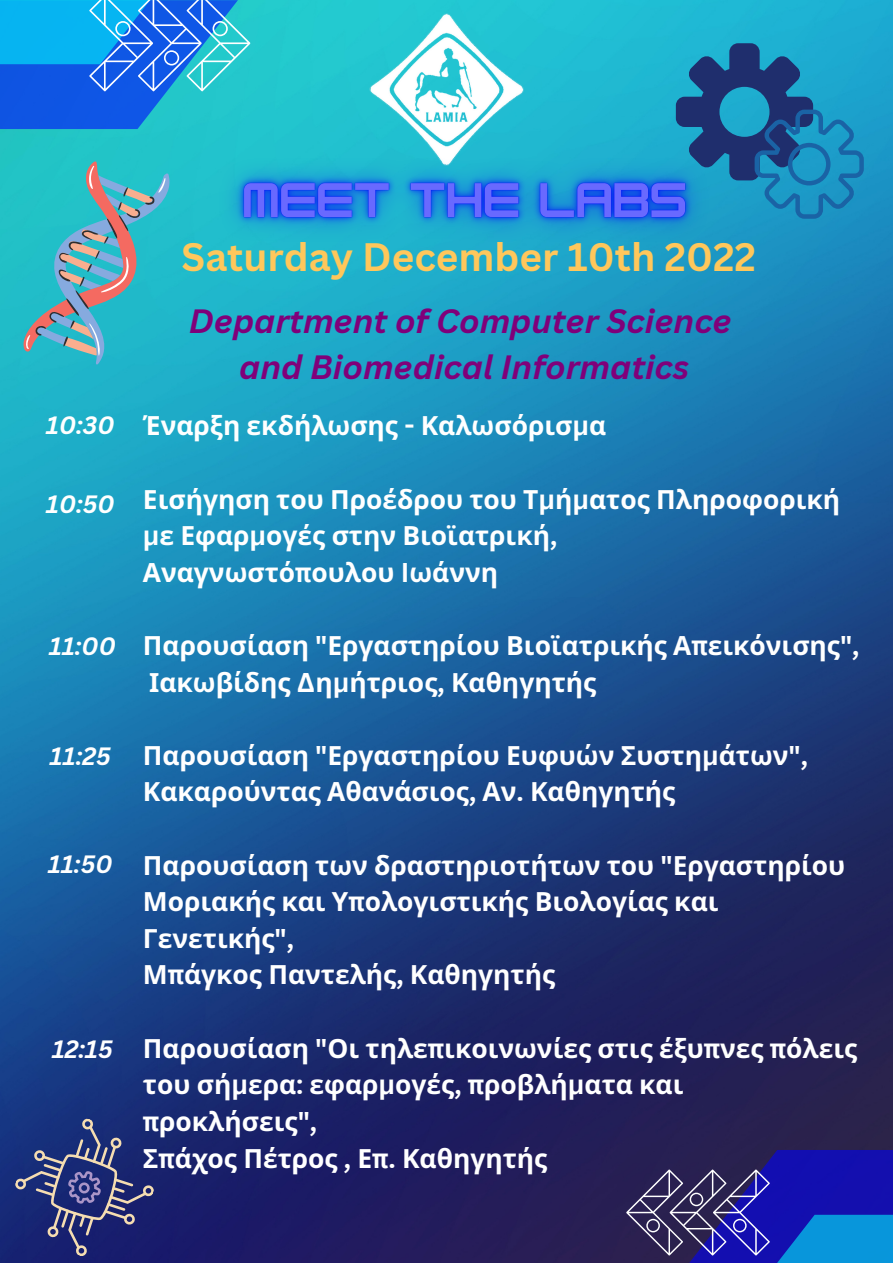
<style>
.page{position:relative;width:893px;height:1263px;background:#fff}
.page>*{position:absolute;margin:0;border:0;box-sizing:border-box;transform-origin:0 0}
.t1{font:700 38.62px "Canva Sans";color:#ffc75b}
.t2{font:italic 700 32.85px/45.6px "Canva Sans";color:#80007a;text-align:center}
.t3{font:700 26.4px/36.6px "Noto Sans";color:#fff}
.t4{font:italic 700 24.45px "Canva Sans";color:#fff}
.s1{font-family:"Canva Sans"}
</style>
<div class="page">
<img style="left:0;top:0;width:893px;height:1263px">
<svg style="left:0;top:0;width:250px;height:129px;background:#2091e3"></svg>
<svg style="left:626px;top:1150px;width:267px;height:113px;background:#293a99"></svg>
<img style="left:370px;top:13px;width:153px;height:118px">
<img style="left:198px;top:131px;width:532px;height:138px">
<svg style="left:23px;top:159px;width:146px;height:205px;background:#4bb0bc"></svg>
<svg style="left:676px;top:43px;width:187px;height:176px;background:#1d7bad"></svg>
<svg style="left:14px;top:1117px;width:141px;height:140px;background:#313b7b"></svg>
<h1 class="t1" style="left:182px;top:230px;width:576px">Saturday December 10th 2022</h1>
<p class="t2" style="left:189px;top:297px;width:544px">Department of Computer Science and Biomedical Informatics</p>
<p class="t4" style="left:46px;top:408px;width:70px">10:30</p>
<p class="t3" style="left:143px;top:407px;width:464px">Έναρξη εκδήλωσης <span class="s1">-</span> Καλωσόρισ<span class="s1">μ</span>α</p>
<p class="t4" style="left:46px;top:487px;width:70px">10:50</p>
<p class="t3" style="left:143px;top:480px;width:698px">Εισήγηση του Προέδρου του Τ<span class="s1">μ</span>ή<span class="s1">μ</span>ατος Πληροφορική <span class="s1">μ</span>ε Εφαρ<span class="s1">μ</span>ογές στην Βιοϊατρική<span class="s1">,<br></span>Αναγνωστό<span class="s1">π</span>ουλου <span class="s1">I</span>ωάννη</p>
<p class="t4" style="left:49px;top:629px;width:68px">11:00</p>
<p class="t3" style="left:143px;top:626px;width:718px">Παρουσίαση <span class="s1">"</span>Εργαστηρίου Βιοϊατρικής Α<span class="s1">π</span>εικόνισης<span class="s1">",<br></span>Ιακωβίδης <span class="s1">Δ</span>η<span class="s1">μ</span>ήτριος<span class="s1">,</span> Καθηγητής</p>
<p class="t4" style="left:50px;top:739px;width:62px">11:25</p>
<p class="t3" style="left:143px;top:736px;width:666px">Παρουσίαση <span class="s1">"</span>Εργαστηρίου Ευφυών Συστη<span class="s1">μ</span>άτων<span class="s1">",<br></span>Κακαρούντας Αθανάσιος<span class="s1">,</span> Αν<span class="s1">.</span> Καθηγητής</p>
<p class="t4" style="left:48px;top:847px;width:66px">11:50</p>
<p class="t3" style="left:143px;top:846px;width:703px">Παρουσίαση των δραστηριοτήτων του <span class="s1">"</span>Εργαστηρίου Μοριακής και Υ<span class="s1">π</span>ολογιστικής Βιολογίας και Γενετικής<span class="s1">",<br></span>Μ<span class="s1">π</span>άγκος Παντελής<span class="s1">,</span> Καθηγητής</p>
<p class="t4" style="left:52px;top:1031px;width:62px">12:15</p>
<p class="t3" style="left:143px;top:1029px;width:716px">Παρουσίαση <span class="s1">"</span>Οι τηλε<span class="s1">π</span>ικοινωνίες στις έξυ<span class="s1">π</span>νες <span class="s1">π</span>όλεις του σή<span class="s1">μ</span>ερα<span class="s1">:</span> εφαρ<span class="s1">μ</span>ογές<span class="s1">, π</span>ροβλή<span class="s1">μ</span>ατα και <span class="s1">π</span>ροκλήσεις<span class="s1">",<br></span>Σ<span class="s1">π</span>άχος Πέτρος <span class="s1">,</span> Ε<span class="s1">π.</span> Καθηγητής</p>
</div>
